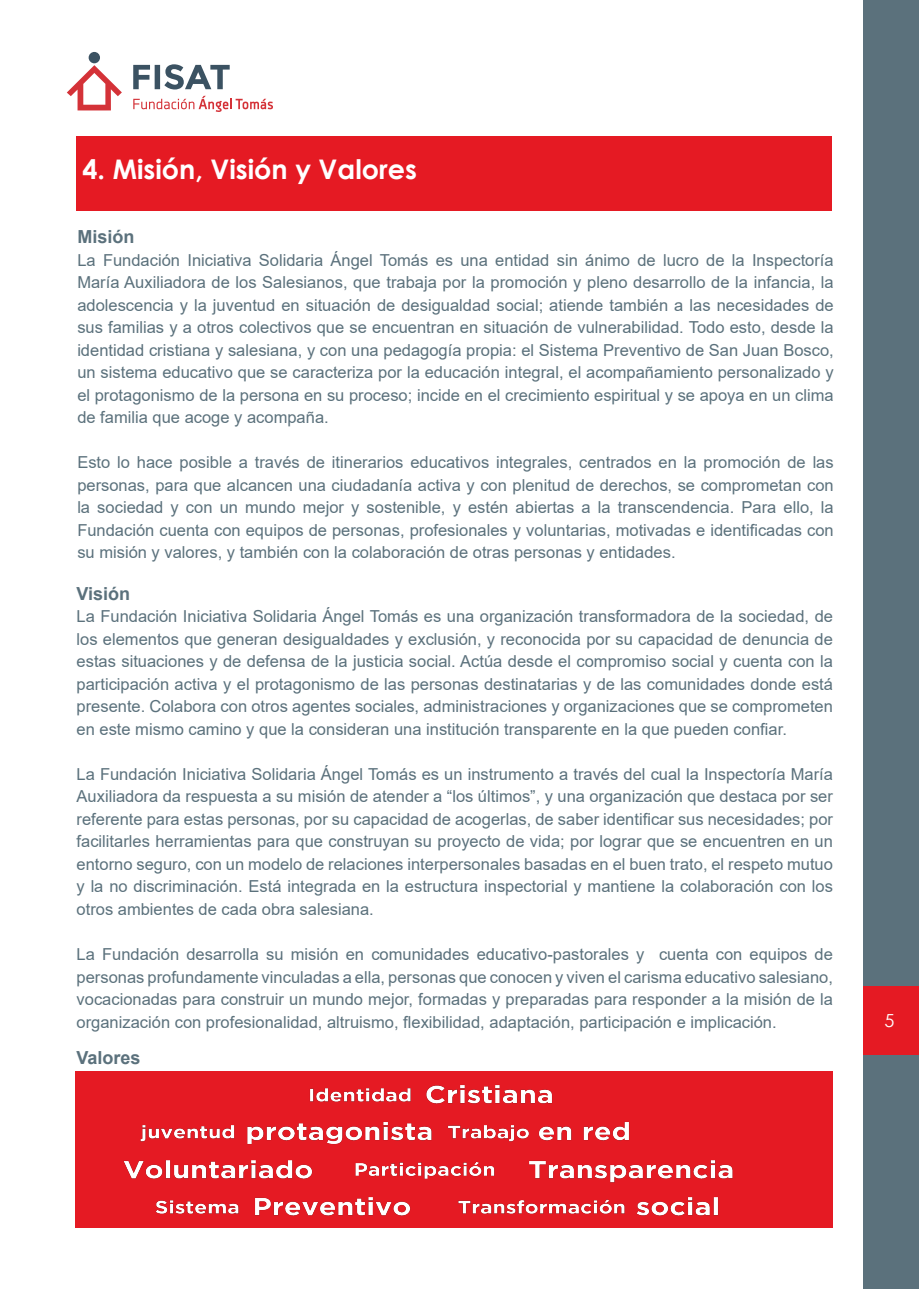
<style>
.page{position:relative;width:919px;height:1289px;background:#fff}
.page>*{position:absolute;margin:0;border:0;box-sizing:border-box;transform-origin:0 0}
.t1{font:700 27px "Century Gothic";color:#fff}
.t2{font:700 18px "Arial";color:#5b717c}
.t3{font:18px "Century Gothic";color:#fff}
.t4{font:16.5px/22.5px "Arial";color:#5b717c;text-align:justify}
</style>
<div class="page">
<div style="left:862px;top:0;width:56px;height:1288px;background:#5b717c"></div>
<div style="left:862px;top:986px;width:56px;height:68px;background:#e51a23"></div>
<svg style="left:133px;top:64px;width:97px;height:25px"></svg>
<div style="left:89px;top:52px;width:11px;height:11px;background:#3b5262;border-radius:50%"></div>
<svg style="left:67px;top:65px;width:55px;height:45px"></svg>
<svg style="left:133px;top:96px;width:140px;height:16px"></svg>
<div style="left:77px;top:136px;width:755px;height:75px;background:#e51a23"></div>
<div style="left:76px;top:1071px;width:757px;height:156px;background:#e51a23"></div>
<img style="left:115px;top:1085px;width:632px;height:143px">
<p class="t1" style="left:82px;top:148px;width:336px">4. Misión, Visión y Valores</p>
<p class="t2" style="left:77px;top:224px;width:59px">Misión</p>
<p class="t4" style="left:77px;top:248px;width:758px">La Fundación Iniciativa Solidaria Ángel Tomás es una entidad sin ánimo de lucro de la Inspectoría María Auxiliadora de los Salesianos, que trabaja por la promoción y pleno desarrollo de la infancia, la adolescencia y la juventud en situación de desigualdad social; atiende también a las necesidades de sus familias y a otros colectivos que se encuentran en situación de vulnerabilidad. Todo esto, desde la identidad cristiana y salesiana, y con una pedagogía propia: el Sistema Preventivo de San Juan Bosco, un sistema educativo que se caracteriza por la educación integral, el acompañamiento personalizado y el protagonismo de la persona en su proceso; incide en el crecimiento espiritual y se apoya en un clima de familia que acoge y acompaña.</p>
<p class="t4" style="left:77px;top:451px;width:758px">Esto lo hace posible a través de itinerarios educativos integrales, centrados en la promoción de las personas, para que alcancen una ciudadanía activa y con plenitud de derechos, se comprometan con la sociedad y con un mundo mejor y sostenible, y estén abiertas a la transcendencia. Para ello, la Fundación cuenta con equipos de personas, profesionales y voluntarias, motivadas e identificadas con su misión y valores, y también con la colaboración de otras personas y entidades.</p>
<p class="t2" style="left:77px;top:581px;width:55px">Visión</p>
<p class="t4" style="left:77px;top:605px;width:758px">La Fundación Iniciativa Solidaria Ángel Tomás es una organización transformadora de la sociedad, de los elementos que generan desigualdades y exclusión, y reconocida por su capacidad de denuncia de estas situaciones y de defensa de la justicia social. Actúa desde el compromiso social y cuenta con la participación activa y el protagonismo de las personas destinatarias y de las comunidades donde está presente. Colabora con otros agentes sociales, administraciones y organizaciones que se comprometen en este mismo camino y que la consideran una institución transparente en la que pueden confiar.</p>
<p class="t4" style="left:77px;top:762px;width:757px">La Fundación Iniciativa Solidaria Ángel Tomás es un instrumento a través del cual la Inspectoría María Auxiliadora da respuesta a su misión de atender a “los últimos”, y una organización que destaca por ser referente para estas personas, por su capacidad de acogerlas, de saber identificar sus necesidades; por facilitarles herramientas para que construyan su proyecto de vida; por lograr que se encuentren en un entorno seguro, con un modelo de relaciones interpersonales basadas en el buen trato, el respeto mutuo y la no discriminación. Está integrada en la estructura inspectorial y mantiene la colaboración con los otros ambientes de cada obra salesiana.</p>
<p class="t4" style="left:77px;top:942px;width:758px">La Fundación desarrolla su misión en comunidades educativo-pastorales y cuenta con equipos de personas profundamente vinculadas a ella, personas que conocen y viven el carisma educativo salesiano, vocacionadas para construir un mundo mejor, formadas y preparadas para responder a la misión de la organización con profesionalidad, altruismo, flexibilidad, adaptación, participación e implicación.</p>
<p class="t2" style="left:77px;top:1045px;width:66px">Valores</p>
<p class="t3" style="left:884px;top:1007px;width:11px">5</p>
</div>
